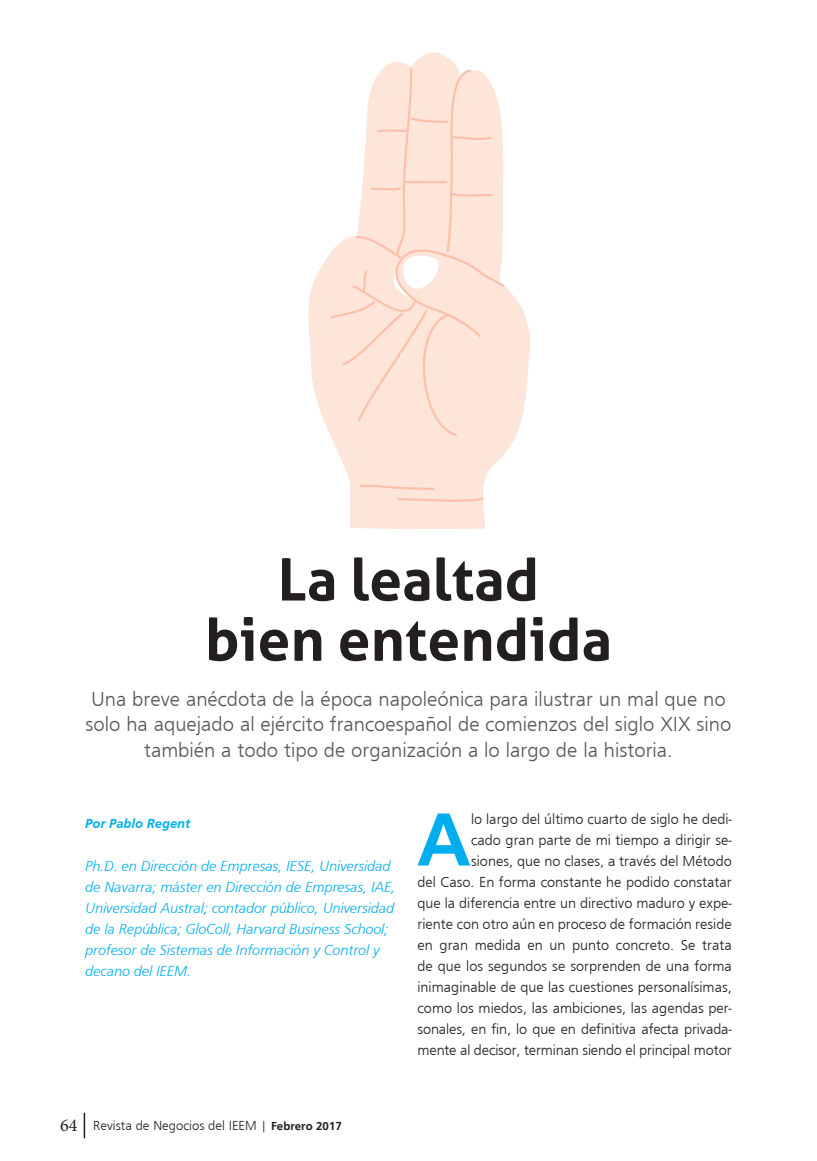
<style>
.page{position:relative;width:817px;height:1161px;background:#fff}
.page>*{position:absolute;margin:0;border:0;box-sizing:border-box;transform-origin:0 0}
.t1{font:700 78px "Frugal Sans";color:#00aeef}
.t2{font:700 58.5px "Aller";color:#231f20}
.t3{font:300 21px/25.2px "Frugal Sans";color:#57585a;text-align:center}
.t4{font:300 15px/21px "Frugal Sans";color:#231f20;text-align:right}
.t5{font:italic 300 15px/21px "Frugal Sans";letter-spacing:-.01em;color:#00aeef}
.t6{font:300 13.5px "Frugal Sans";color:#231f20}
.t7{font:italic 700 13.5px "Frugal Sans";color:#00aeef}
.s1{font-family:"Minion Pro";font-weight:400;font-size:18px}
.s2{font-weight:700;font-size:12px}
</style>
<div class="page">
<svg style="left:84px;top:1113px;width:1px;height:25px"></svg>
<svg style="left:308px;top:52px;width:223px;height:478px"></svg>
<svg style="left:328px;top:65px;width:166px;height:438px;background:#fde7dd"></svg>
<svg style="left:385px;top:243px;width:122px;height:97px;background:#fde4da"></svg>
<p class="t2" style="left:278px;top:544px;width:262px">La lealtad</p>
<p class="t2" style="left:205px;top:604px;width:408px">bien entendida</p>
<p class="t3" style="left:85px;top:686px;width:647px">Una breve anécdota de la época napoleónica para ilustrar un mal que no solo ha aquejado al ejército francoespañol de comienzos del siglo XIX sino también a todo tipo de organización a lo largo de la historia.</p>
<p class="t7" style="left:85px;top:816px;width:107px">Por Pablo Regent</p>
<p class="t5" style="left:85px;top:855px;width:311px">Ph.D. en Dirección de Empresas, IESE, Universidad de Navarra; máster en Dirección de Empresas, IAE, Universidad Austral; contador público, Universidad de la República; GloColl, Harvard Business School; profesor de Sistemas de Información y Control y decano del IEEM.</p>
<p class="t4" style="left:417px;top:808px;width:316px">lo largo del último cuarto de siglo he dedi-<br>cado gran parte de mi tiempo a dirigir se-<br>siones, que no clases, a través del Método<br>del Caso. En forma constante he podido constatar que la diferencia entre un directivo maduro y expe&shy;riente con otro aún en proceso de formación reside en gran medida en un punto concreto. Se trata de que los segundos se sorprenden de una forma inimaginable de que las cuestiones personalísimas, como los miedos, las ambiciones, las agendas per&shy;sonales, en fin, lo que en definitiva afecta privada&shy;mente al decisor, terminan siendo el principal motor</p>
<p class="t1" style="left:416px;top:794px;width:56px">A</p>
<p class="t6" style="left:60px;top:1118px;width:283px"><span class="s1">64</span> Revista de Negocios del IEEM | <span class="s2">Febrero 2017</span></p>
</div>
